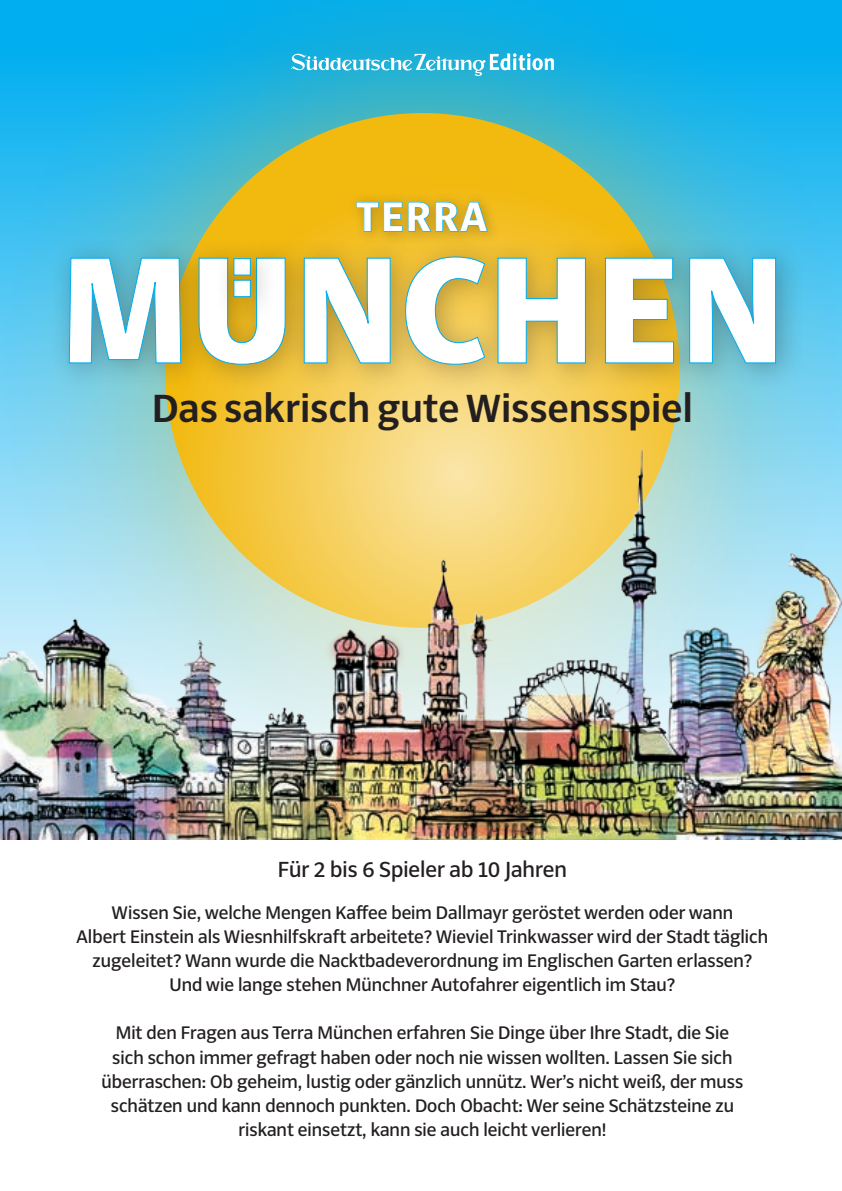
<style>
.page{position:relative;width:842px;height:1191px;background:#fff}
.page>*{position:absolute;margin:0;border:0;box-sizing:border-box;transform-origin:0 0}
.t1{font:700 45.2px "S Zo Sans";letter-spacing:.06em;color:#fff}
.t2{font:500 43.2px "S Zo Sans";letter-spacing:.01em;color:#231f20}
.t3{font:24px "S Zo Sans";color:#231f20}
.t4{font:20px/24px "S Zo Sans";color:#231f20;text-align:center}
</style>
<div class="page">
<div style="left:0;top:0;width:842px;height:807px;background:#f2b90f;opacity:.49"></div>
<div style="left:165px;top:113px;width:515px;height:515px;background:#f2b90f;border-radius:50%"></div>
<svg style="left:167px;top:183px;width:581px;height:581px"></svg>
<div style="left:347px;top:191px;width:154px;height:55px;background:#231f20;opacity:.3"></div>
<svg style="left:356px;top:201px;width:132px;height:31px;background:#b2a840"></svg>
<div style="left:48px;top:236px;width:757px;height:157px;background:#231f20;opacity:.3"></div>
<svg style="left:68px;top:256px;width:709px;height:109px"></svg>
<div style="left:213px;top:238px;width:67px;height:66px;background:#231f20;opacity:.3"></div>
<svg style="left:233px;top:258px;width:18px;height:2px"></svg>
<div style="left:213px;top:260px;width:67px;height:66px;background:#231f20;opacity:.3"></div>
<div style="left:233px;top:280px;width:18px;height:17px;background:#fff;border:1px solid #00aeef"></div>
<svg style="left:291px;top:53px;width:263px;height:23px"></svg>
<img style="left:0;top:435px;width:842px;height:404px">
<h1 class="t1" style="left:357px;top:192px;width:132px">TERRA</h1>
<h2 class="t2" style="left:152px;top:384px;width:542px">Das sakrisch gute Wissensspiel</h2>
<p class="t3" style="left:278px;top:856px;width:290px">Für 2 bis 6 Spieler ab 10 Jahren</p>
<p class="t4" style="left:77px;top:901px;width:693px">Wissen Sie, welche Mengen Kaffee beim Dallmayr geröstet werden oder wann<br>Albert Einstein als Wiesnhilfskraft arbeitete? Wieviel Trinkwasser wird der Stadt täglich zugeleitet? Wann wurde die Nacktbadeverordnung im Englischen Garten erlassen?<br>Und wie lange stehen Münchner Autofahrer eigentlich im Stau?</p>
<p class="t4" style="left:101px;top:1021px;width:643px">Mit den Fragen aus Terra München erfahren Sie Dinge über Ihre Stadt, die Sie sich schon immer gefragt haben oder noch nie wissen wollten. Lassen Sie sich überraschen: Ob geheim, lustig oder gänzlich unnütz. Wer’s nicht weiß, der muss schätzen und kann dennoch punkten. Doch Obacht: Wer seine Schätzsteine zu riskant einsetzt, kann sie auch leicht verlieren!</p>
</div>
